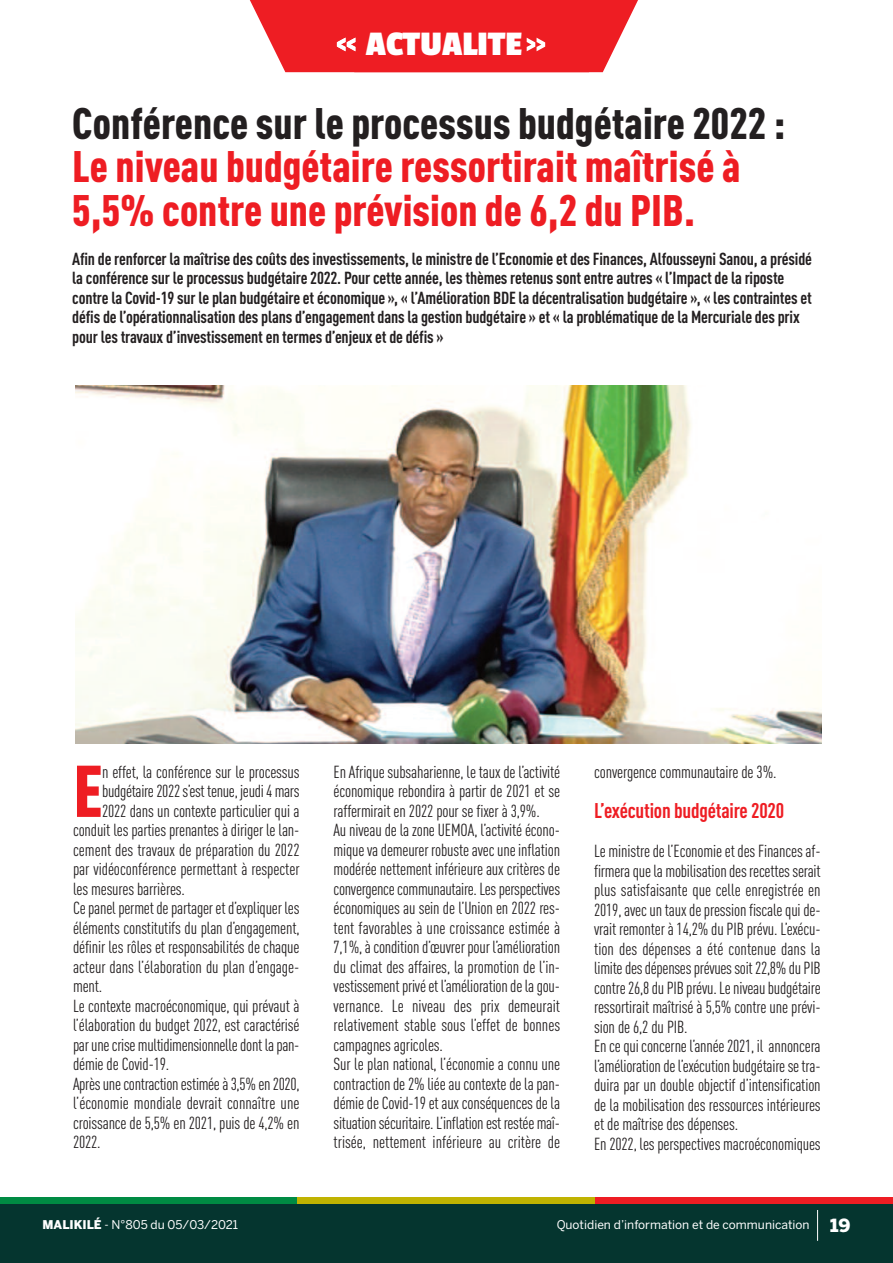
<style>
.page{position:relative;width:893px;height:1263px;background:#fff}
.page>*{position:absolute;margin:0;border:0;box-sizing:border-box;transform-origin:0 0}
.t1{font:900 condensed 72px "DIN Pro";color:#ee1d23}
.t2{font:900 condensed 43.5px/43.5px "DIN Pro";color:#ee1d23}
.t3{font:900 condensed 43.5px "DIN Pro";color:#231f20}
.t4{font:700 36px "Passion One";color:#fff}
.t5{font:700 condensed 21px "DIN Pro";letter-spacing:-.01em;color:#ee1d23}
.t6{font:condensed 17.25px/19.5px "DIN Pro";letter-spacing:-.01em;color:#231f20}
.t7{font:700 condensed 17.25px/19.5px "DIN Pro";letter-spacing:-.01em;color:#231f20}
.t8{font:12px "Benton Sans";color:#fff}
.s1{font-weight:900}
.s2{font-weight:900;font-size:18px}
</style>
<div class="page">
<div style="left:0;top:1203px;width:893px;height:60px;background:#05352f"></div>
<div style="left:0;top:1197px;width:298px;height:6px;background:#008b43"></div>
<div style="left:298px;top:1197px;width:297px;height:6px;background:#c0b301"></div>
<div style="left:595px;top:1197px;width:297px;height:6px;background:#ee1d23"></div>
<hr style="left:817px;top:1210px;width:1px;height:31px;background:#fff">
<svg style="left:250px;top:0;width:388px;height:72px;background:#ef3339"></svg>
<img style="left:76px;top:385px;width:745px;height:358px">
<h3 class="t4" style="left:366px;top:25px;width:157px">ACTUALITE</h3>
<h2 class="t3" style="left:72px;top:108px;width:715px">Conférence sur le processus budgétaire 2022 :</h2>
<h2 class="t2" style="left:72px;top:149px;width:670px">Le niveau budgétaire ressortirait maîtrisé à<br>5,5% contre une prévision de 6,2 du PIB.</h2>
<p class="t7" style="left:72px;top:250px;width:741px">Afin de renforcer la maîtrise des coûts des investissements, le ministre de l’Economie et des Finances, Alfousseyni Sanou, a présidé la conférence sur le processus budgétaire 2022. Pour cette année, les thèmes retenus sont entre autres « l’Impact de la riposte contre la Covid-19 sur le plan budgétaire et économique », « l’Amélioration BDE la décentralisation budgétaire », « les contraintes et défis de l’opérationnalisation des plans d’engagement dans la gestion budgétaire » et « la problématique de la Mercuriale des prix pour les travaux d’investissement en termes d’enjeux et de défis »</p>
<h1 class="t1" style="left:73px;top:766px;width:31px">E</h1>
<p class="t6" style="left:102px;top:764px;width:199px">n effet, la conférence sur le processus</p>
<p class="t6" style="left:102px;top:783px;width:199px">budgétaire2022s’est tenue, jeudi4mars</p>
<p class="t6" style="left:102px;top:803px;width:199px">2022 dans un contexte particulier qui a</p>
<p class="t6" style="left:73px;top:822px;width:228px">conduit les parties prenantes à diriger le lan-</p>
<p class="t6" style="left:73px;top:842px;width:228px">cement des travaux de préparation du 2022</p>
<p class="t6" style="left:73px;top:861px;width:228px">par vidéoconférence permettant à respecter</p>
<p class="t6" style="left:73px;top:881px;width:113px">les mesures barrières.</p>
<p class="t6" style="left:73px;top:900px;width:228px">Cepanelpermetdepartageretd’expliquer les</p>
<p class="t6" style="left:73px;top:920px;width:228px">éléments constitutifs du plan d’engagement,</p>
<p class="t6" style="left:73px;top:939px;width:228px">définir les rôles et responsabilités de chaque</p>
<p class="t6" style="left:73px;top:959px;width:228px">acteur dans l’élaboration du plan d’engage-</p>
<p class="t6" style="left:73px;top:978px;width:31px">ment.</p>
<p class="t6" style="left:73px;top:998px;width:228px">Le contexte macroéconomique, qui prévaut à</p>
<p class="t6" style="left:73px;top:1017px;width:228px">l’élaboration du budget 2022, est caractérisé</p>
<p class="t6" style="left:73px;top:1037px;width:228px">parunecrisemultidimensionnelledont lapan-</p>
<p class="t6" style="left:73px;top:1056px;width:98px">démie de Covid-19.</p>
<p class="t6" style="left:73px;top:1076px;width:228px">Aprèsunecontractionestiméeà3,5%en2020,</p>
<p class="t6" style="left:73px;top:1095px;width:228px">l’économie mondiale devrait connaître une</p>
<p class="t6" style="left:73px;top:1115px;width:228px">croissance de 5,5% en 2021, puis de 4,2% en</p>
<p class="t6" style="left:73px;top:1134px;width:29px">2022.</p>
<p class="t6" style="left:334px;top:764px;width:228px">En Afrique subsaharienne, le taux de l’activité économique rebondira à partir de 2021 et se raffermirait en 2022 pour se fixer à 3,9%.<br>Au niveau de la zone UEMOA, l’activité écono&shy;mique va demeurer robuste avec une inflation modérée nettement inférieure aux critères de convergencecommunautaire.Lesperspectives économiques au sein de l’Union en 2022 res&shy;tent favorables à une croissance estimée à 7,1%,àconditiond’œuvrerpour l’amélioration du climat des affaires, la promotion de l’in&shy;vestissementprivéet l’améliorationdelagou&shy;vernance. Le niveau des prix demeurait relativement stable sous l’effet de bonnes campagnes agricoles.<br>Sur le plan national, l’économie a connu une contraction de 2% liée au contexte de la pan&shy;démie de Covid-19 et aux conséquences de la situationsécuritaire.L’inflationest restéemaî&shy;trisée, nettement inférieure au critère de</p>
<p class="t6" style="left:594px;top:764px;width:184px">convergence communautaire de 3%.</p>
<p class="t5" style="left:594px;top:803px;width:192px">L’exécution budgétaire 2020</p>
<p class="t6" style="left:594px;top:843px;width:228px">Le ministre de l’Economie et des Finances af&shy;firmeraquelamobilisationdesrecettesserait plus satisfaisante que celle enregistrée en 2019, avec un taux de pression fiscale qui de&shy;vrait remonter à 14,2% du PIB prévu. L’exécu&shy;tion des dépenses a été contenue dans la limitedesdépensesprévuessoit22,8%du PIB contre26,8du PIB prévu.Leniveaubudgétaire ressortirait maîtrisé à 5,5% contre une prévi&shy;sion de 6,2 du PIB.<br>Encequiconcernel’année2021, il annoncera l’améliorationdel’exécutionbudgétairesetra&shy;duira par un double objectif d’intensification de la mobilisation des ressources intérieures et de maîtrise des dépenses.<br>En 2022, les perspectives macroéconomiques</p>
<p class="t8" style="left:43px;top:1218px;width:197px"><span class="s1">MALIKILÉ</span> - N°805 du 05/03/2021</p>
<p class="t8" style="left:557px;top:1218px;width:295px">Quotidien d’information et de communication <span class="s2">19</span></p>
</div>
